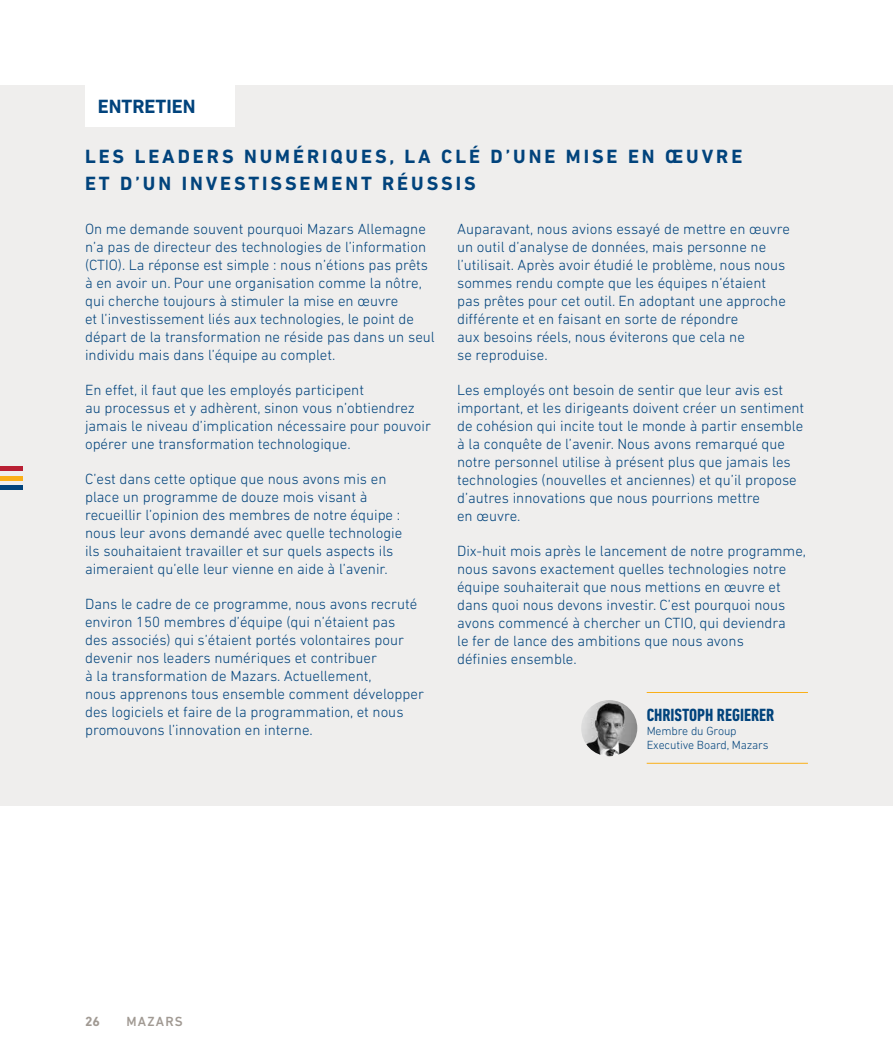
<style>
.page{position:relative;width:893px;height:1063px;background:#fff}
.page>*{position:absolute;margin:0;border:0;box-sizing:border-box;transform-origin:0 0}
.t1{font:700 19.5px/27px "DIN Next LT Pro";letter-spacing:.15em;color:#01437c}
.t2{font:700 19.5px "DIN Next LT Pro";color:#01437c}
.t3{font:700 condensed 18px "DIN Next LT Pro";color:#01437c}
.t4{font:300 15px/18px "DIN Next LT Pro";color:#01437c}
.t5{font:500 13.5px "DIN Next LT Pro";letter-spacing:.08em;color:#a19a93}
.t6{font:700 13.5px "DIN Next LT Pro";color:#a19a93}
.t7{font:300 12px/14.4px "DIN Next LT Pro";letter-spacing:-.01em;color:#01437c}
</style>
<div class="page">
<div style="left:0;top:85px;width:893px;height:721px;background:#efeeed"></div>
<div style="left:85px;top:85px;width:150px;height:41px;background:#fff"></div>
<hr style="left:647px;top:692px;width:161px;height:1px;background:#faaf18">
<hr style="left:647px;top:763px;width:161px;height:1px;background:#faaf18">
<img style="left:581px;top:700px;width:56px;height:56px;border-radius:28px">
<hr style="left:0;top:476px;width:23px;height:4px;background:#faaf18">
<div style="left:0;top:485px;width:23px;height:5px;background:#01437c"></div>
<div style="left:0;top:466px;width:23px;height:5px;background:#b91f33"></div>
<h1 class="t2" style="left:98px;top:95px;width:99px">ENTRETIEN</h1>
<h1 class="t1" style="left:85px;top:143px;width:659px">LES LEADERS NUMÉRIQUES, LA CLÉ D’UNE MISE EN ŒUVRE<br>ET D’UN INVESTISSEMENT RÉUSSIS</h1>
<p class="t4" style="left:85px;top:220px;width:351px">On me demande souvent pourquoi Mazars Allemagne n’a pas de directeur des technologies de l’information (CTIO). La réponse est simple : nous n’étions pas prêts à en avoir un. Pour une organisation comme la nôtre, qui cherche toujours à stimuler la mise en œuvre<br>et l’investissement liés aux technologies, le point de départ de la transformation ne réside pas dans un seul individu mais dans l’équipe au complet.</p>
<p class="t4" style="left:85px;top:381px;width:347px">En effet, il faut que les employés participent<br>au processus et y adhèrent, sinon vous n’obtiendrez jamais le niveau d’implication nécessaire pour pouvoir opérer une transformation technologique.</p>
<p class="t4" style="left:85px;top:470px;width:319px">C’est dans cette optique que nous avons mis en place un programme de douze mois visant à recueillir l’opinion des membres de notre équipe : nous leur avons demandé avec quelle technologie ils souhaitaient travailler et sur quels aspects ils aimeraient qu’elle leur vienne en aide à l’avenir.</p>
<p class="t4" style="left:85px;top:595px;width:340px">Dans le cadre de ce programme, nous avons recruté environ 150 membres d’équipe (qui n’étaient pas<br>des associés) qui s’étaient portés volontaires pour devenir nos leaders numériques et contribuer<br>à la transformation de Mazars. Actuellement,<br>nous apprenons tous ensemble comment développer des logiciels et faire de la programmation, et nous promouvons l’innovation en interne.</p>
<p class="t4" style="left:457px;top:220px;width:334px">Auparavant, nous avions essayé de mettre en œuvre un outil d’analyse de données, mais personne ne l’utilisait. Après avoir étudié le problème, nous nous sommes rendu compte que les équipes n’étaient pas prêtes pour cet outil. En adoptant une approche différente et en faisant en sorte de répondre<br>aux besoins réels, nous éviterons que cela ne<br>se reproduise.</p>
<p class="t4" style="left:457px;top:381px;width:349px">Les employés ont besoin de sentir que leur avis est important, et les dirigeants doivent créer un sentiment de cohésion qui incite tout le monde à partir ensemble à la conquête de l’avenir. Nous avons remarqué que notre personnel utilise à présent plus que jamais les technologies (nouvelles et anciennes) et qu’il propose d’autres innovations que nous pourrions mettre<br>en œuvre.</p>
<p class="t4" style="left:457px;top:542px;width:350px">Dix-huit mois après le lancement de notre programme, nous savons exactement quelles technologies notre équipe souhaiterait que nous mettions en œuvre et dans quoi nous devons investir. C’est pourquoi nous avons commencé à chercher un CTIO, qui deviendra<br>le fer de lance des ambitions que nous avons<br>définies ensemble.</p>
<p class="t3" style="left:647px;top:704px;width:129px">CHRISTOPH REGIERER</p>
<p class="t7" style="left:647px;top:723px;width:123px">Membre du Group<br>Executive Board, Mazars</p>
<p class="t6" style="left:85px;top:1014px;width:17px">26</p>
<p class="t5" style="left:126px;top:1014px;width:58px">MAZARS</p>
</div>
